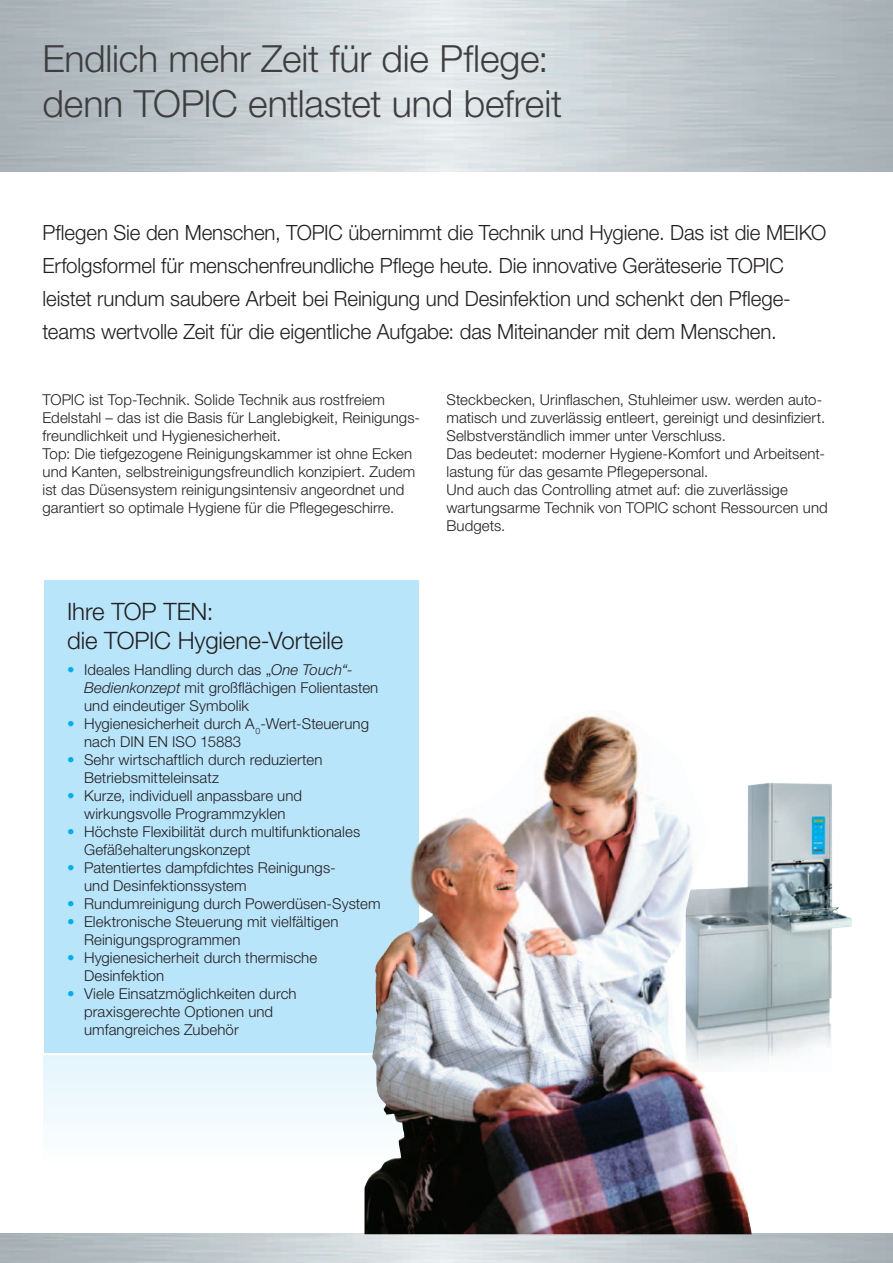
<style>
.page{position:relative;width:893px;height:1263px;background:#fff}
.page>*{position:absolute;margin:0;border:0;box-sizing:border-box;transform-origin:0 0}
.t1{font:300 37.5px/45px "Helvetica Neue LT Pro";letter-spacing:-.005em;color:#3e3e3f}
.t2{font:300 24px/28.5px "Helvetica Neue LT Pro";letter-spacing:-.005em;color:#231f20}
.t3{font:300 21px/33px "Helvetica Neue LT Pro";letter-spacing:-.005em;color:#231f20}
.t4{font:300 15px/18px "Helvetica Neue LT Pro";letter-spacing:.005em;color:#231f20}
.s1{color:#00aeef}
.s2{font-style:italic}
</style>
<div class="page">
<div style="left:44px;top:580px;width:374px;height:473px;background:#b9e5fa"></div>
<div style="left:44px;top:1055px;width:374px;height:178px;background:linear-gradient(to bottom,#e8f6fc,#fff)"></div>
<img style="left:752px;top:783px;width:100px;height:277px">
<img style="left:364px;top:710px;width:388px;height:524px">
<h1 class="t1" style="left:43px;top:35px;width:521px">Endlich mehr Zeit für die Pflege: denn TOPIC entlastet und befreit</h1>
<p class="t3" style="left:43px;top:216px;width:785px">Pflegen Sie den Menschen, TOPIC übernimmt die Technik und Hygiene. Das ist die MEIKO Erfolgsformel für menschenfreundliche Pflege heute. Die innovative Geräteserie TOPIC<br>l eistet rundum saubere Arbeit bei Reinigung und Desinfektion und schenkt den Pflege&shy;teams wertvolle Zeit für die eigentliche Aufgabe: das Miteinander mit dem Menschen.</p>
<p class="t4" style="left:43px;top:390px;width:379px">TOPIC ist Top-Technik. Solide Technik aus rostfreiem Edelstahl – das ist die Basis für Langlebigkeit, Reinigungs&shy;freundlichkeit und Hygienesicherheit.<br>Top: Die tiefgezogene Reinigungskammer ist ohne Ecken und Kanten, selbstreinigungsfreundlich konzipiert. Zudem ist das Düsensystem reinigungsintensiv angeordnet und garantiert so optimale Hygiene für die Pflegegeschirre.</p>
<p class="t4" style="left:446px;top:390px;width:383px">Steckbecken, Urinflaschen, Stuhleimer usw. werden auto&shy;matisch und zuverlässig entleert, gereinigt und desinfiziert.<br>Selbstverständlich immer unter Verschluss.<br>Das bedeutet: moderner Hygiene-Komfort und Arbeitsent&shy;lastung für das gesamte Pflegepersonal.<br>Und auch das Controlling atmet auf: die zuverlässige wartungsarme Technik von TOPIC schont Ressourcen und Budgets.</p>
<h2 class="t2" style="left:67px;top:597px;width:278px">Ihre TOP TEN:<br>die TOPIC Hygiene-Vorteile</h2>
<p class="t4" style="left:84px;top:660px;width:296px;text-indent:-17px"><span class="s1">•</span> Ideales Handling durch das „<span class="s2">One Touch“-<br>Bedienkonzept</span> mit großflächigen Folientasten und eindeutiger Symbolik</p>
<p class="t4" style="left:84px;top:714px;width:287px;text-indent:-17px"><span class="s1">•</span> Hygienesicherheit durch A <sub>0</sub>-Wert-Steuerung nach DIN EN ISO 15883</p>
<p class="t4" style="left:84px;top:750px;width:240px;text-indent:-17px"><span class="s1">•</span> Sehr wirtschaftlich durch reduzierten<br>Betriebsmitteleinsatz</p>
<p class="t4" style="left:67px;top:786px;width:237px;text-align:center"><span class="s1">•</span> Kurze, individuell anpassbare und wirkungs volle Programmzyklen</p>
<p class="t4" style="left:84px;top:822px;width:278px;text-indent:-17px"><span class="s1">•</span> Höchste Flexibilität durch multifunktionales<br>Gefäßehalterungskonzept</p>
<p class="t4" style="left:84px;top:858px;width:253px;text-indent:-17px"><span class="s1">•</span> Patentiertes dampfdichtes Reinigungs&shy;und Desinfektionssystem</p>
<p class="t4" style="left:67px;top:894px;width:315px"><span class="s1">•</span> Rundumreinigung durch Powerdüsen- System</p>
<p class="t4" style="left:84px;top:912px;width:256px;text-indent:-17px"><span class="s1">•</span> Elektronische Steuerung mit vielfältigen<br>Reinigungs programmen</p>
<p class="t4" style="left:84px;top:948px;width:235px;text-indent:-17px"><span class="s1">•</span> Hygienesicherheit durch thermische<br>Desinfektion</p>
<p class="t4" style="left:84px;top:984px;width:214px;text-indent:-17px"><span class="s1">•</span> Viele Einsatzmöglichkeiten durch praxisgerechte Optionen und umfangreiches Zubehör</p>
</div>
